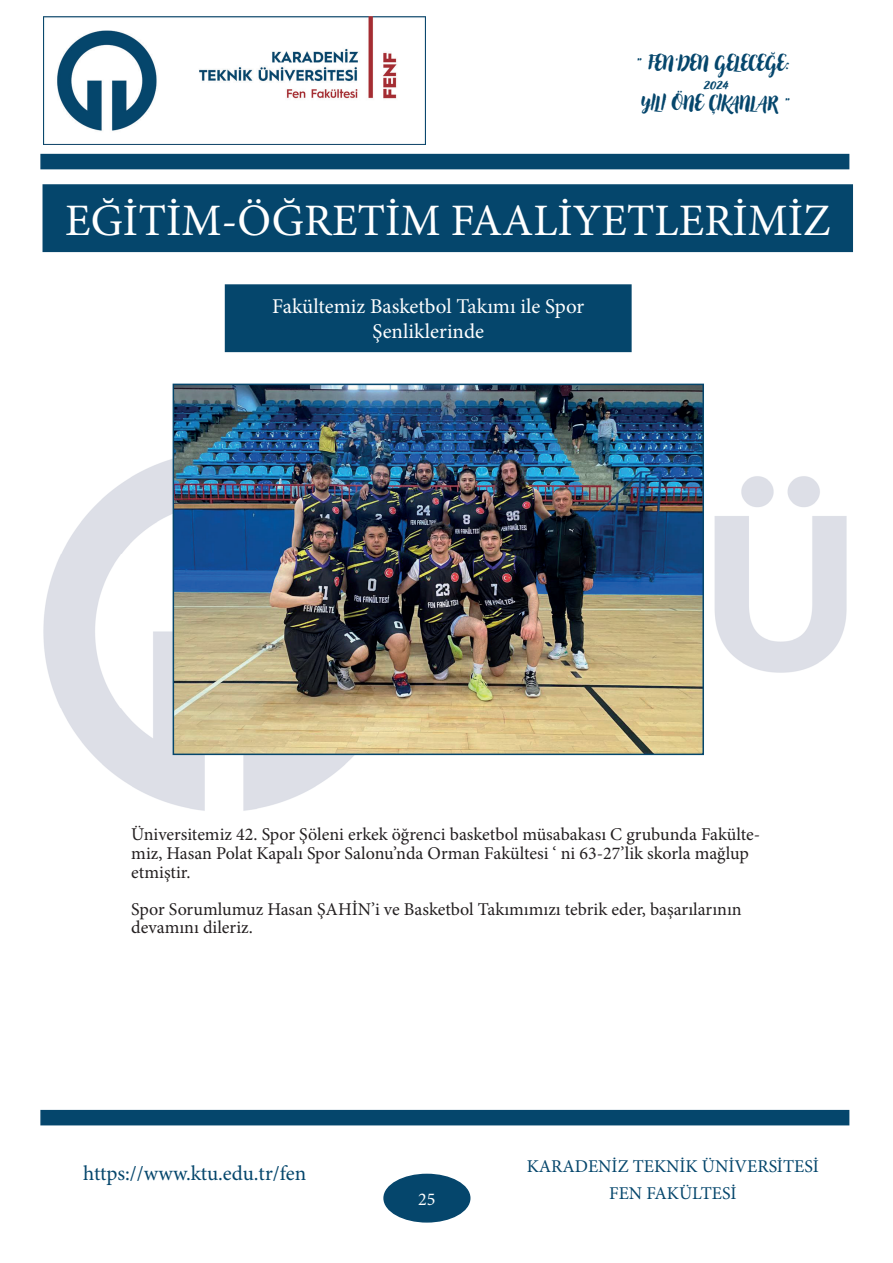
<style>
.page{position:relative;width:893px;height:1263px;background:#fff}
.page>*{position:absolute;margin:0;border:0;box-sizing:border-box;transform-origin:0 0}
.t1{font:45px "Minion Pro";color:#fff}
.t2{font:21px/25.2px "Minion Pro";color:#fff;text-align:center}
.t3{font:21px "Minion Pro";letter-spacing:-.01em;color:#05466c}
.t4{font:18px/18.6px "Minion Pro";color:#231f20}
.t5{font:18px/27.6px "Minion Pro";color:#05466c;text-align:center}
.t6{font:18px "Minion Pro";color:#fff}
.t7{font:16.5px/19.8px "Adlery Pro";color:#05466c;text-align:center}
</style>
<div class="page">
<img style="left:43px;top:17px;width:383px;height:127px">
<div style="left:40px;top:154px;width:809px;height:15px;background:#05466c"></div>
<div style="left:40px;top:1110px;width:809px;height:15px;background:#05466c"></div>
<div style="left:384px;top:1174px;width:86px;height:48px;background:#05466c;border-radius:50%"></div>
<div style="left:383px;top:1174px;width:87px;height:48px;border:2px solid #05466c;border-radius:50%"></div>
<img style="left:43px;top:400px;width:804px;height:411px">
<div style="left:43px;top:185px;width:809px;height:66px;background:#05466c"></div>
<div style="left:43px;top:184px;width:810px;height:68px;border:2px solid #05466c"></div>
<div style="left:226px;top:285px;width:405px;height:66px;background:#05466c"></div>
<div style="left:225px;top:284px;width:407px;height:68px;border:2px solid #05466c"></div>
<img style="left:176px;top:387px;width:525px;height:365px">
<div style="left:173px;top:384px;width:531px;height:371px;border:2px solid #05466c"></div>
<p class="t7" style="left:635px;top:54px;width:156px">“ FEN’DEN GELECEĞE:<br>2024<br>YILI ÖNE ÇIKANL AR “</p>
<h1 class="t1" style="left:65px;top:190px;width:766px">EĞİTİM-ÖĞRETİM FAALİYETLERİMİZ</h1>
<p class="t2" style="left:272px;top:294px;width:314px">Fakültemiz Basketbol Takımı ile Spor<br>Şenliklerinde</p>
<p class="t4" style="left:131px;top:825px;width:630px">Üniversitemiz 42. Spor Şöleni erkek öğrenci basketbol müsabakası C grubunda Fakülte&shy;miz, Hasan Polat Kapalı Spor Salonu’nda Orman Fakültesi ‘ ni 63-27’lik skorla mağlup etmiştir.</p>
<p class="t4" style="left:131px;top:900px;width:612px">Spor Sorumlumuz Hasan ŞAHİN’i ve Basketbol Takımımızı tebrik eder, başarılarının devamını dileriz.</p>
<p class="t3" style="left:83px;top:1159px;width:225px">https://www.ktu.edu.tr/fen</p>
<p class="t5" style="left:527px;top:1152px;width:293px">KARADENİZ TEKNİK ÜNİVERSİTESİ<br>FEN FAKÜLTESİ</p>
<p class="t6" style="left:418px;top:1187px;width:19px">25</p>
</div>
